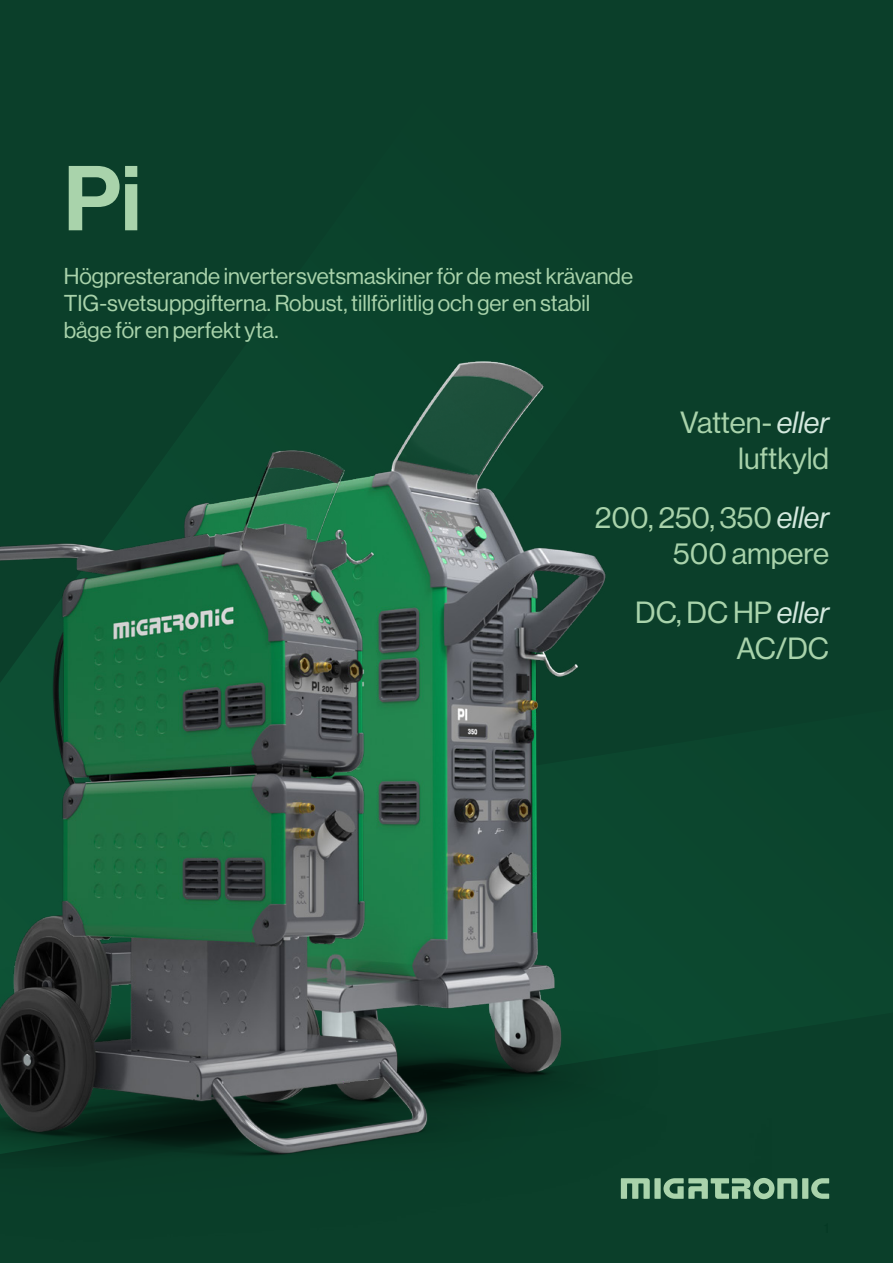
<style>
.page{position:relative;width:893px;height:1263px;background:#fff}
.page>*{position:absolute;margin:0;border:0;box-sizing:border-box;transform-origin:0 0}
.t1{font:90px "N Haas Grotesk DS Pro 65 Md";color:#a9d3ab}
.t2{font:30px/36px "N Haas Grotesk DS Pro 55 Rg";color:#a9d3ab;text-align:right}
.t3{font:22.5px/27px "N Haas Grotesk DS Pro 55 Rg";color:#a9d3ab}
.s1{font-family:"N Haas Grotesk DS Pro 56 It";color:#d4e9de}
</style>
<div class="page">
<div style="left:802px;top:1178px;width:6px;height:21px;background:#a9d3ab"></div>
<svg style="left:811px;top:1197px;width:18px;height:2px"></svg>
<div style="left:0;top:0;width:893px;height:294px;background:#0b3f2a"></div>
<div style="left:0;top:294px;width:893px;height:903px;background:#0b3f2a"></div>
<img style="left:0;top:359px;width:771px;height:904px">
<h1 class="t1" style="left:64px;top:147px;width:79px">Pi</h1>
<p class="t3" style="left:64px;top:263px;width:571px">Högpresterande invertersvetsmaskiner för de mest krävande<br>TIG-svetsuppgifterna. Robust, tillförlitlig och ger en stabil båge för en perfekt yta.</p>
<h2 class="t2" style="left:680px;top:404px;width:150px">Vatten- <span class="s1">eller </span>luftkyld</h2>
<h2 class="t2" style="left:595px;top:500px;width:236px">200, 250, 350 <span class="s1">eller<br></span>500 ampere</h2>
<h2 class="t2" style="left:635px;top:595px;width:196px">DC, DC HP <span class="s1">eller<br></span>AC/DC</h2>
</div>
